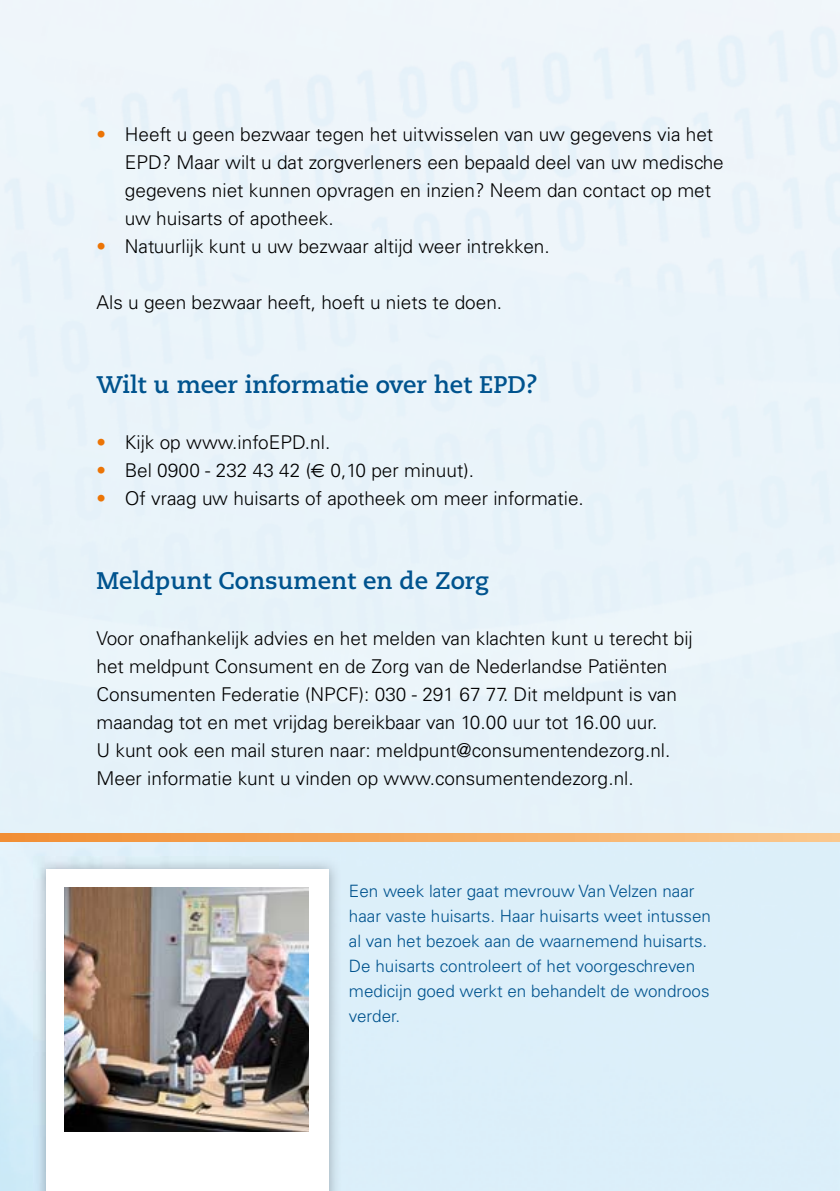
<style>
.page{position:relative;width:840px;height:1191px;background:#fff}
.page>*{position:absolute;margin:0;border:0;box-sizing:border-box;transform-origin:0 0}
.t1{font:700 24px "Caecilia";color:#00538e}
.t2{font:300 19px/28px "Univers";color:#000}
.t3{font:300 19px/28px "Univers";color:#ec7405;text-align:justify}
.t4{font:300 17px/25px "Univers";color:#00538e}
.s1{font-family:"Euro Sans";font-weight:400}
</style>
<div class="page">
<div style="left:0;top:0;width:420px;height:483px;background:#ebf5fa"></div>
<div style="left:828px;top:417px;width:11px;height:416px;background:#e8f4fa"></div>
<div style="left:283px;top:405px;width:545px;height:428px;background:#e8f3f9"></div>
<div style="left:0;top:483px;width:330px;height:350px;background:#e7f3f9"></div>
<div style="left:272px;top:811px;width:148px;height:22px;background:#e5f2f9"></div>
<div style="left:0;top:841px;width:839px;height:64px;background:#dceff9"></div>
<svg style="left:0;top:833px;width:839px;height:8px;background:#f5ab60"></svg>
<img style="left:33px;top:856px;width:308px;height:335px">
<div style="left:46px;top:869px;width:282px;height:322px;background:#fff"></div>
<img style="left:65px;top:887px;width:243px;height:244px">
<p class="t2" style="left:125px;top:120px;width:600px">Heeft u geen bezwaar tegen het uitwisselen van uw gegevens via het EPD? Maar wilt u dat zorgverleners een bepaald deel van uw medische gegevens niet kunnen opvragen en inzien? Neem dan contact op met uw huisarts of apotheek.<br>Natuurlijk kunt u uw bezwaar altijd weer intrekken.</p>
<p class="t2" style="left:96px;top:288px;width:407px">Als u geen bezwaar heeft, hoeft u niets te doen.</p>
<p class="t3" style="left:96px;top:120px;width:11px">•</p>
<p class="t3" style="left:96px;top:232px;width:11px">•</p>
<p class="t1" style="left:96px;top:370px;width:442px">Wilt u meer informatie over het EPD?</p>
<p class="t3" style="left:96px;top:428px;width:11px">• • •</p>
<p class="t2" style="left:125px;top:428px;width:460px">Kijk op www.infoEPD.nl.<br>Bel 0900 - 232 43 42 (<span class="s1">€</span> 0,10 per minuut).<br>Of vraag uw huisarts of apotheek om meer informatie.</p>
<p class="t1" style="left:96px;top:566px;width:394px">Meldpunt Consument en de Zorg</p>
<p class="t2" style="left:96px;top:624px;width:597px">Voor onafhankelijk advies en het melden van klachten kunt u terecht bij het meldpunt Consument en de Zorg van de Nederlandse Patiënten Consumenten Federatie (NPCF): 030 - 291 67 77. Dit meldpunt is van maandag tot en met vrijdag bereikbaar van 10.00 uur tot 16.00 uur.<br>U kunt ook een mail sturen naar: meldpunt@consumentendezorg.nl.<br>Meer informatie kunt u vinden op www.consumentendezorg.nl.</p>
<p class="t4" style="left:349px;top:878px;width:363px">Een week later gaat mevrouw Van Velzen naar haar vaste huisarts. Haar huisarts weet intussen al van het bezoek aan de waarnemend huisarts.<br>De huisarts controleert of het voorgeschreven medicijn goed werkt en behandelt de wondroos verder.</p>
</div>
